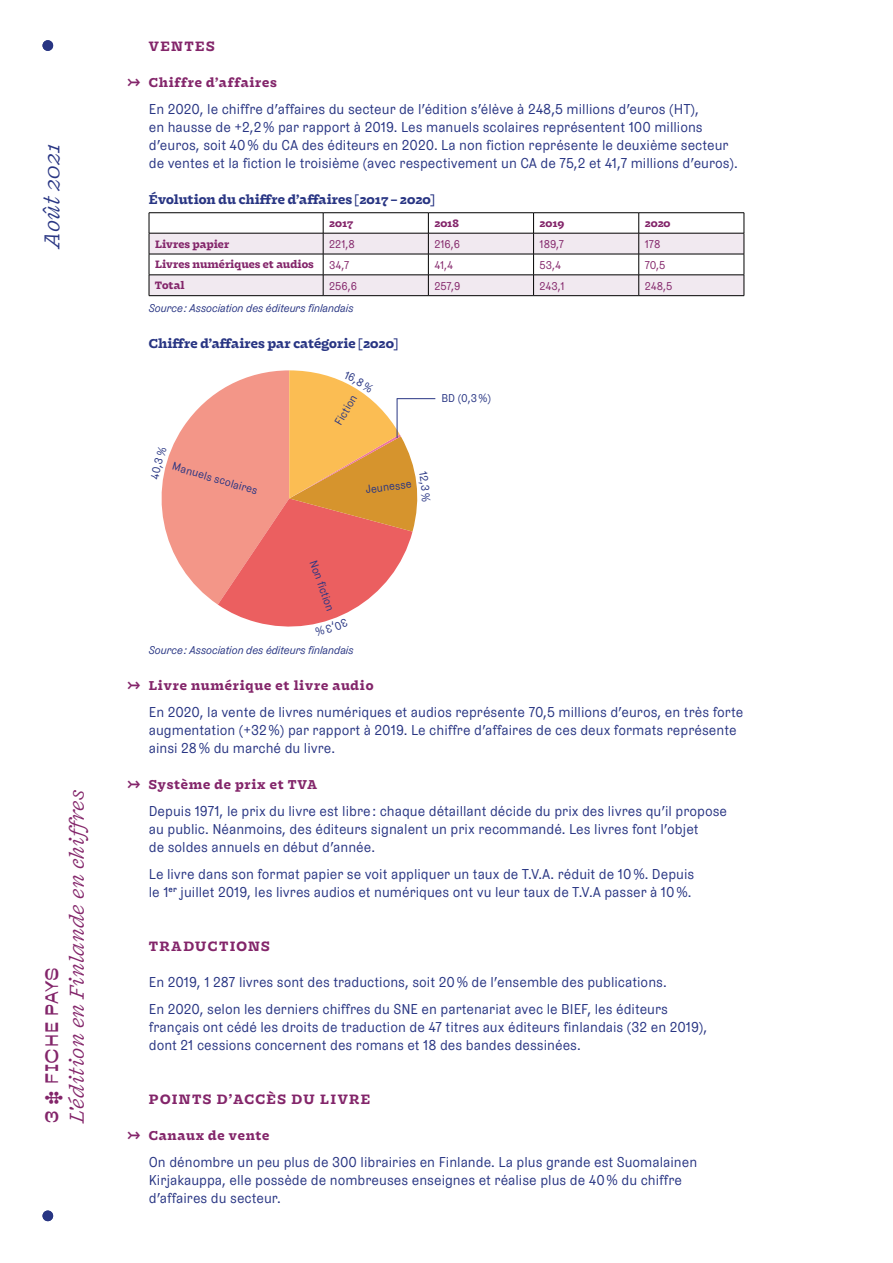
<style>
.page{position:relative;width:893px;height:1263px;background:#fff}
.page>*{position:absolute;margin:0;border:0;box-sizing:border-box;transform-origin:0 0}
.t1{font:italic 22.5px "Fragen";color:#283583}
.t2{font:italic 21px "Fragen";color:#83256a}
.t3{font:18px "Boogie School Sans";letter-spacing:.02em;color:#83256a}
.t4{font:14.25px/18px "Grey LL";color:#283583}
.t5{font:800 14.25px "Fragen";letter-spacing:.09em;color:#83256a}
.t6{font:800 13.5px "Fragen";letter-spacing:.05em;color:#83256a}
.t7{font:800 13.5px "Fragen";color:#283583}
.t8{font:italic 11.25px "Grey LL";letter-spacing:-.015em;color:#283583}
.t9{font:800 11.25px "Fragen";color:#83256a}
.t10{font:11.25px "Grey LL";color:#83256a}
.t11{font:11.25px "Grey LL";color:#283583}
</style>
<div class="page">
<div style="left:43px;top:40px;width:10px;height:11px;background:#283583;border-radius:50%"></div>
<div style="left:43px;top:1210px;width:10px;height:11px;background:#283583;border-radius:50%"></div>
<hr style="left:149px;top:212px;width:174px;height:1px;background:#000">
<hr style="left:323px;top:212px;width:105px;height:1px;background:#000">
<hr style="left:428px;top:212px;width:106px;height:1px;background:#000">
<hr style="left:534px;top:212px;width:105px;height:1px;background:#000">
<hr style="left:639px;top:212px;width:105px;height:1px;background:#000">
<svg style="left:149px;top:213px;width:596px;height:83px"></svg>
<hr style="left:149px;top:295px;width:174px;height:1px;background:#000">
<hr style="left:323px;top:295px;width:105px;height:1px;background:#000">
<hr style="left:428px;top:295px;width:106px;height:1px;background:#000">
<hr style="left:534px;top:295px;width:105px;height:1px;background:#000">
<hr style="left:639px;top:295px;width:105px;height:1px;background:#000">
<hr style="left:397px;top:398px;width:38px;height:1px;background:#283583">
<svg style="left:161px;top:370px;width:269px;height:257px"></svg>
<h1 class="t1" style="left:36px;top:248px;width:107px;rotate:-90deg">Août 2021</h1>
<h2 class="t2" style="left:62px;top:1123px;width:335px;rotate:-90deg">L'édition en Finlande en chiffres</h2>
<p class="t3" style="left:41px;top:1123px;width:158px;rotate:-90deg">3 ‡ FICHE PAYS</p>
<p class="t5" style="left:149px;top:35px;width:67px">VENTES</p>
<p class="t6" style="left:128px;top:72px;width:151px">↣ Chiffre d’affaires</p>
<p class="t4" style="left:149px;top:99px;width:590px">En 2020, le chiffre d’affaires du secteur de l’édition s’élève à 248,5 millions d’euros (HT),<br>en hausse de +2,2% par rapport à 2019. Les manuels scolaires représentent 100 millions d’euros, soit 40% du CA des éditeurs en 2020. La non fiction représente le deuxième secteur de ventes et la fiction le troisième (avec respectivement un CA de 75,2 et 41,7 millions d’euros).</p>
<p class="t7" style="left:149px;top:189px;width:287px">Évolution du chiffre d’affaires [2017 – 2020]</p>
<p class="t9" style="left:329px;top:215px;width:26px">2017</p>
<p class="t9" style="left:434px;top:215px;width:26px">2018</p>
<p class="t9" style="left:540px;top:215px;width:26px">2019</p>
<p class="t9" style="left:645px;top:215px;width:27px">2020</p>
<p class="t9" style="left:155px;top:235px;width:76px">Livres papier</p>
<p class="t10" style="left:329px;top:236px;width:27px">221,8</p>
<p class="t10" style="left:434px;top:236px;width:27px">216,6</p>
<p class="t10" style="left:540px;top:236px;width:26px">189,7</p>
<p class="t10" style="left:645px;top:236px;width:17px">178</p>
<p class="t9" style="left:155px;top:256px;width:160px">Livres numériques et audios</p>
<p class="t10" style="left:329px;top:257px;width:22px">34,7</p>
<p class="t10" style="left:434px;top:257px;width:20px">41,4</p>
<p class="t10" style="left:540px;top:257px;width:23px">53,4</p>
<p class="t10" style="left:645px;top:257px;width:22px">70,5</p>
<p class="t9" style="left:155px;top:277px;width:31px">Total</p>
<p class="t10" style="left:329px;top:278px;width:29px">256,6</p>
<p class="t10" style="left:434px;top:278px;width:28px">257,9</p>
<p class="t10" style="left:539px;top:278px;width:27px">243,1</p>
<p class="t10" style="left:645px;top:278px;width:29px">248,5</p>
<p class="t8" style="left:149px;top:300px;width:206px">Source: Association des éditeurs finlandais</p>
<p class="t7" style="left:149px;top:333px;width:251px">Chiffre d’affaires par catégorie [2020]</p>
<p class="t11" style="left:175px;top:458px;width:90px;rotate:16deg">Manuels scolaires</p>
<p class="t11" style="left:331px;top:420px;width:34px;rotate:-60deg">Fiction</p>
<p class="t11" style="left:441px;top:390px;width:51px">BD (0,3%)</p>
<p class="t11" style="left:321px;top:558px;width:55px;rotate:70deg">Non fi ction</p>
<p class="t11" style="left:365px;top:481px;width:48px;rotate:-7deg">Jeunesse</p>
<p class="t8" style="left:149px;top:642px;width:206px">Source: Association des éditeurs finlandais</p>
<p class="t6" style="left:128px;top:675px;width:247px">↣ Livre numérique et livre audio</p>
<p class="t4" style="left:149px;top:702px;width:596px">En 2020, la vente de livres numériques et audios représente 70,5 millions d’euros, en très forte augmentation (+32%) par rapport à 2019. Le chiffre d’affaires de ces deux formats représente ainsi 28% du marché du livre.</p>
<p class="t6" style="left:128px;top:774px;width:191px">↣ Système de prix et TVA</p>
<p class="t4" style="left:149px;top:801px;width:580px">Depuis 1971, le prix du livre est libre: chaque détaillant décide du prix des livres qu’il propose au public. Néanmoins, des éditeurs signalent un prix recommandé. Les livres font l’objet<br>de soldes annuels en début d’année.</p>
<p class="t4" style="left:149px;top:864px;width:547px">Le livre dans son format papier se voit appliquer un taux de T.V.A. réduit de 10%. Depuis le 1<sup>er</sup> juillet 2019, les livres audios et numériques ont vu leur taux de T.V.A passer à 10%.</p>
<p class="t5" style="left:149px;top:935px;width:123px">TRADUCTIONS</p>
<p class="t4" style="left:149px;top:967px;width:521px;line-height:27px">En 2019, 1 287 livres sont des traductions, soit 20% de l’ensemble des publications.<br>En 2020, selon les derniers chiffres du SNE en partenariat avec le BIEF, les éditeurs</p>
<p class="t4" style="left:149px;top:1017px;width:560px">français ont cédé les droits de traduction de 47 titres aux éditeurs finlandais (32 en 2019), dont 21 cessions concernent des romans et 18 des bandes dessinées.</p>
<p class="t5" style="left:149px;top:1088px;width:223px">POINTS D’ACCÈS DU LIVRE</p>
<p class="t6" style="left:128px;top:1125px;width:143px">↣ Canaux de vente</p>
<p class="t4" style="left:149px;top:1152px;width:550px">On dénombre un peu plus de 300 librairies en Finlande. La plus grande est Suomalainen<br>Kirjakauppa, elle possède de nombreuses enseignes et réalise plus de 40% du chiffre d’affaires du secteur.</p>
</div>
